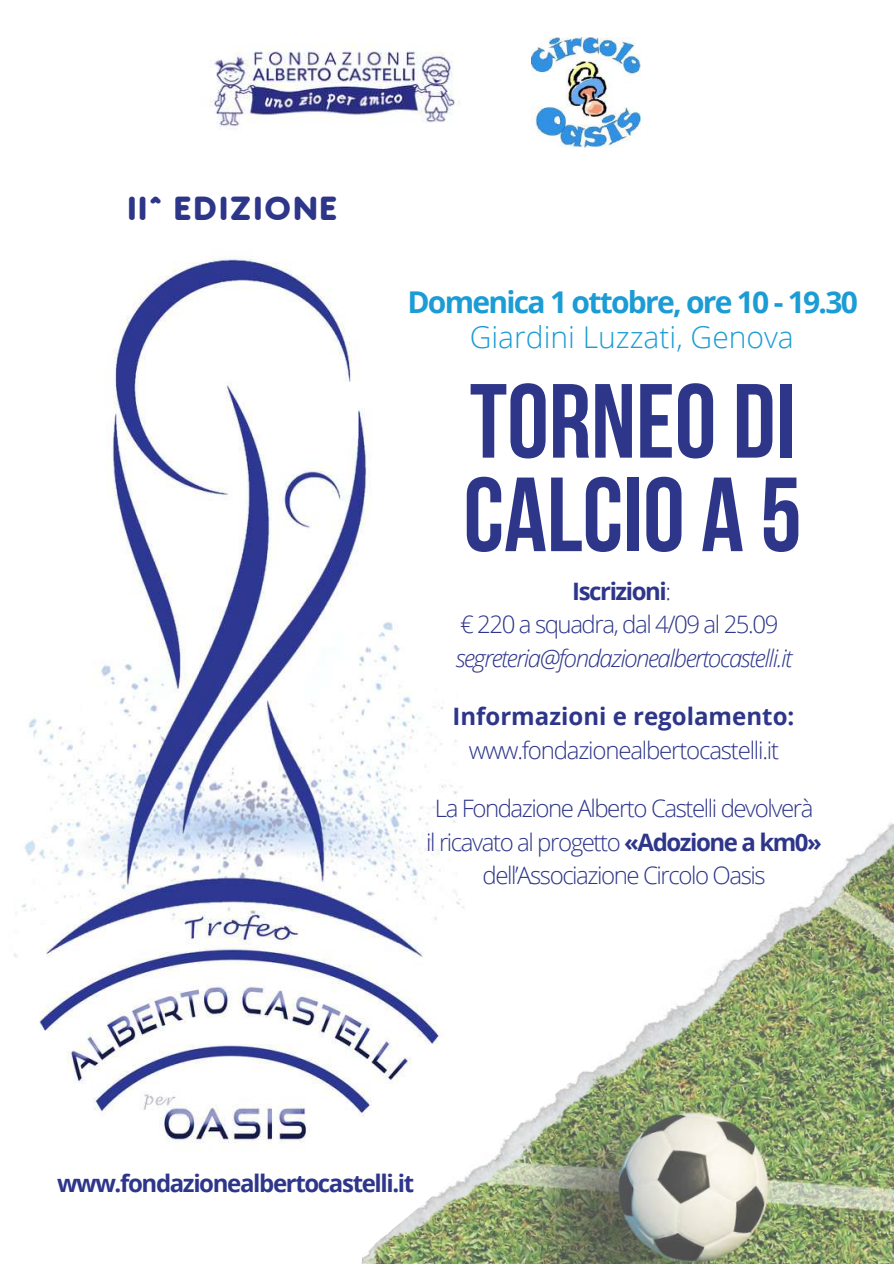
<style>
.page{position:relative;width:894px;height:1264px;background:#fff}
.page>*{position:absolute;margin:0;border:0;box-sizing:border-box;transform-origin:0 0}
.t1{font:700 105.15px/93.4px "Bebas Neue";color:#2e368a}
.t2{font:33px "Studly";color:#2e368a}
.t3{font:700 30px "Open Sans";letter-spacing:-.06em;color:#1c9cd4}
.t4{font:300 30px "Open Sans";color:#1c9cd4}
.t5{font:300 24px/33.6px "Open Sans";letter-spacing:-.06em;color:#2e368a;text-align:center}
.t6{font:italic 300 24px "Open Sans";letter-spacing:-.06em;color:#2e368a}
.t7{font:700 24px "Open Sans";letter-spacing:-.055em;color:#2e368a}
.t8{font:700 24px "Open Sans";color:#2e368a}
.s1{font-weight:700}
</style>
<div class="page">
<img style="left:13px;top:255px;width:430px;height:894px">
<img style="left:334px;top:742px;width:22px;height:407px">
<img style="left:356px;top:730px;width:537px;height:533px">
<img style="left:211px;top:45px;width:248px;height:84px">
<img style="left:531px;top:37px;width:109px;height:111px">
<h2 class="t2" style="left:127px;top:190px;width:213px">II^ EDIZIONE</h2>
<p class="t3" style="left:407px;top:280px;width:452px">Domenica 1 ottobre, ore 10 - 19.30</p>
<p class="t4" style="left:469px;top:315px;width:325px">Giardini Luzzati, Genova</p>
<h1 class="t1" style="left:463px;top:384px;width:340px">TORNEO DI<br>CALCIO A 5</h1>
<p class="t5" style="left:460px;top:573px;width:320px"><span class="s1">Iscrizioni</span>:<br>€ 220 a squadra, dal 4/09 al 25.09</p>
<p class="t6" style="left:456px;top:641px;width:338px">segreteria@fondazionealbertocastelli.it</p>
<p class="t8" style="left:452px;top:699px;width:343px">Informazioni e regolamento:</p>
<p class="t5" style="left:468px;top:732px;width:312px">www.fondazionealbertocastelli.it</p>
<p class="t5" style="left:426px;top:791px;width:397px">La Fondazione Alberto Castelli devolverà<br>il ricavato al progetto <span class="s1">«Adozione a km0» </span>dell’Associazione Circolo Oasis</p>
<p class="t7" style="left:57px;top:1165px;width:359px">www.fondazionealbertocastelli.it</p>
</div>
